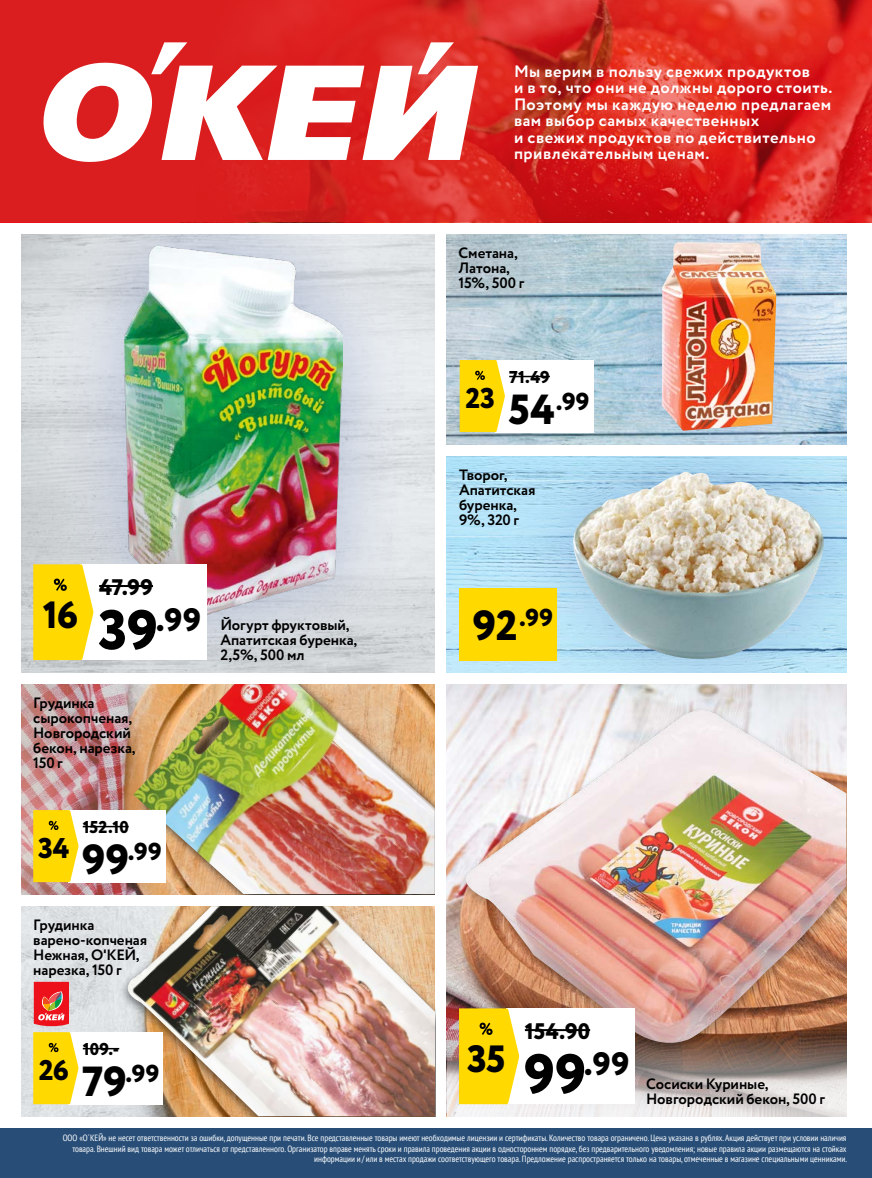
<style>
.page{position:relative;width:872px;height:1178px;background:#fff}
.page>*{position:absolute;margin:0;border:0;box-sizing:border-box;transform-origin:0 0}
.t1{font:800 37.95px "Circe";color:#000}
.t2{font:800 32.4px "Circe";color:#000}
.t3{font:800 28.5px "Circe";color:#000}
.t4{font:800 24.45px "Circe";letter-spacing:.01em;color:#000}
.t5{font:800 22.5px "Circe";letter-spacing:.01em;color:#000}
.t6{font:800 17.1px "Circe";letter-spacing:.01em;color:#000}
.t7{font:700 16.5px/16.5px "Circe";letter-spacing:.03em;color:#fff}
.t8{font:700 15px/15px "Circe";letter-spacing:-.005em;color:#000}
.t9{font:condensed 9px/10.5px "PT Sans";color:#fff;text-align:right}
.s1{font-size:42px}
.s2{font-size:55.5px}
</style>
<div class="page">
<img style="left:21px;top:906px;width:98px;height:210px">
<img style="left:21px;top:234px;width:414px;height:438px">
<img style="left:447px;top:234px;width:143px;height:210px">
<img style="left:447px;top:456px;width:57px;height:216px">
<img style="left:123px;top:906px;width:312px;height:210px">
<img style="left:21px;top:684px;width:112px;height:210px">
<img style="left:447px;top:684px;width:399px;height:336px">
<svg style="left:446px;top:1021px;width:400px;height:96px;background:#c4bcba"></svg>
<div style="left:504px;top:456px;width:342px;height:216px;background:#445dad;opacity:.3"></div>
<img style="left:573px;top:472px;width:250px;height:200px">
<div style="left:590px;top:234px;width:256px;height:210px;background:#445dad;opacity:.3"></div>
<img style="left:661px;top:242px;width:115px;height:189px">
<div style="left:458px;top:705px;width:388px;height:350px;background:#000;opacity:.29"></div>
<img style="left:465px;top:710px;width:381px;height:345px">
<img style="left:133px;top:684px;width:302px;height:210px">
<div style="left:53px;top:234px;width:359px;height:438px;background:#445dad;opacity:.3"></div>
<img style="left:124px;top:246px;width:218px;height:372px">
<div style="left:0;top:1128px;width:872px;height:50px;background:#284e78"></div>
<div style="left:69px;top:1032px;width:94px;height:72px;background:#fff"></div>
<hr style="left:83px;top:1048px;width:36px;height:1px;background:#000">
<svg style="left:33px;top:1032px;width:45px;height:72px;background:#fbd916"></svg>
<svg style="left:34px;top:982px;width:35px;height:44px;background:#e33c39"></svg>
<div style="left:69px;top:810px;width:97px;height:72px;background:#fff"></div>
<hr style="left:83px;top:826px;width:46px;height:1px;background:#000">
<svg style="left:33px;top:810px;width:45px;height:72px;background:#fbd816"></svg>
<div style="left:506px;top:1008px;width:128px;height:96px;background:#fff"></div>
<hr style="left:525px;top:1029px;width:65px;height:2px;background:#000">
<svg style="left:459px;top:1008px;width:60px;height:96px;background:#fbd917"></svg>
<div style="left:80px;top:564px;width:127px;height:96px;background:#fff"></div>
<hr style="left:99px;top:585px;width:54px;height:2px;background:#000">
<svg style="left:33px;top:564px;width:60px;height:96px;background:#fbd917"></svg>
<div style="left:459px;top:588px;width:98px;height:72px;background:#ffd900"></div>
<div style="left:495px;top:360px;width:98px;height:72px;background:#fff"></div>
<hr style="left:509px;top:376px;width:41px;height:1px;background:#000">
<svg style="left:460px;top:360px;width:45px;height:72px;background:#fbd918"></svg>
<img style="left:703px;top:0;width:169px;height:222px">
<svg style="left:0;top:0;width:703px;height:222px;background:#d72521"></svg>
<svg style="left:38px;top:42px;width:440px;height:121px"></svg>
<h3 class="t7" style="left:514px;top:64px;width:320px">Мы верим в пользу свежих продуктов<br>и в то, что они не должны дорого стоить.<br>Поэтому мы каждую неделю предлагаем вам выбор самых качественных<br>и свежих продуктов по действительно привлекательным ценам.</h3>
<h3 class="t8" style="left:458px;top:246px;width:67px">Сметана,<br>Латона,<br>15%, 500 г</h3>
<h3 class="t3" style="left:465px;top:379px;width:31px">23</h3>
<h3 class="t6" style="left:509px;top:366px;width:42px">71.49</h3>
<h3 class="t4" style="left:508px;top:385px;width:83px"><span class="s1">54</span>.99</h3>
<h3 class="t8" style="left:459px;top:468px;width:78px">Творог,<br>Апатитская буренка,<br>9%, 320 г</h3>
<h1 class="t1" style="left:43px;top:589px;width:37px">16</h1>
<h3 class="t5" style="left:99px;top:572px;width:55px">47.99</h3>
<h2 class="t2" style="left:98px;top:598px;width:104px"><span class="s2">39</span>.99</h2>
<h3 class="t8" style="left:33px;top:696px;width:104px">Грудинка сырокопченая,<br>Новгородский бекон, нарезка,<br>150 г</h3>
<h3 class="t8" style="left:220px;top:618px;width:138px">Йогурт фруктовый,<br>Апатитская буренка,<br>2,5%, 500 мл</h3>
<h3 class="t4" style="left:473px;top:601px;width:82px"><span class="s1">92</span>.99</h3>
<h3 class="t3" style="left:38px;top:829px;width:33px">34</h3>
<h3 class="t6" style="left:83px;top:816px;width:47px">152.10</h3>
<h3 class="t4" style="left:82px;top:835px;width:81px"><span class="s1">99</span>.99</h3>
<h3 class="t8" style="left:33px;top:918px;width:115px">Грудинка варено-копченая<br>Нежная, О'КЕЙ, нарезка, 150 г</h3>
<h3 class="t3" style="left:39px;top:1051px;width:32px">26</h3>
<h3 class="t6" style="left:83px;top:1038px;width:38px">109.-</h3>
<h3 class="t4" style="left:82px;top:1057px;width:79px"><span class="s1">79</span>.99</h3>
<h1 class="t1" style="left:467px;top:1033px;width:40px">35</h1>
<h3 class="t5" style="left:525px;top:1016px;width:67px">154.90</h3>
<h2 class="t2" style="left:524px;top:1042px;width:107px"><span class="s2">99</span>.99</h2>
<h3 class="t8" style="left:646px;top:1077px;width:180px">Сосиски Куриные,<br>Новгородский бекон, 500 г</h3>
<p class="t9" style="left:63px;top:1132px;width:786px">ООО «О´КЕЙ» не несет ответственности за ошибки, допущенные при печати. Все представленные товары имеют необходимые лицензии и сертификаты. Количество товара ограничено. Цена указана в рублях. Акция действует при условии наличия товара. Внешний вид товара может отличаться от представленного. Организатор вправе менять сроки и правила проведения акции в одностороннем порядке, без предварительного уведомления; новые правила акции размещаются на стойках информации и / или в местах продажи соответствующего товара. Предложение распространяется только на товары, отмеченные в магазине специальными ценниками.</p>
</div>
